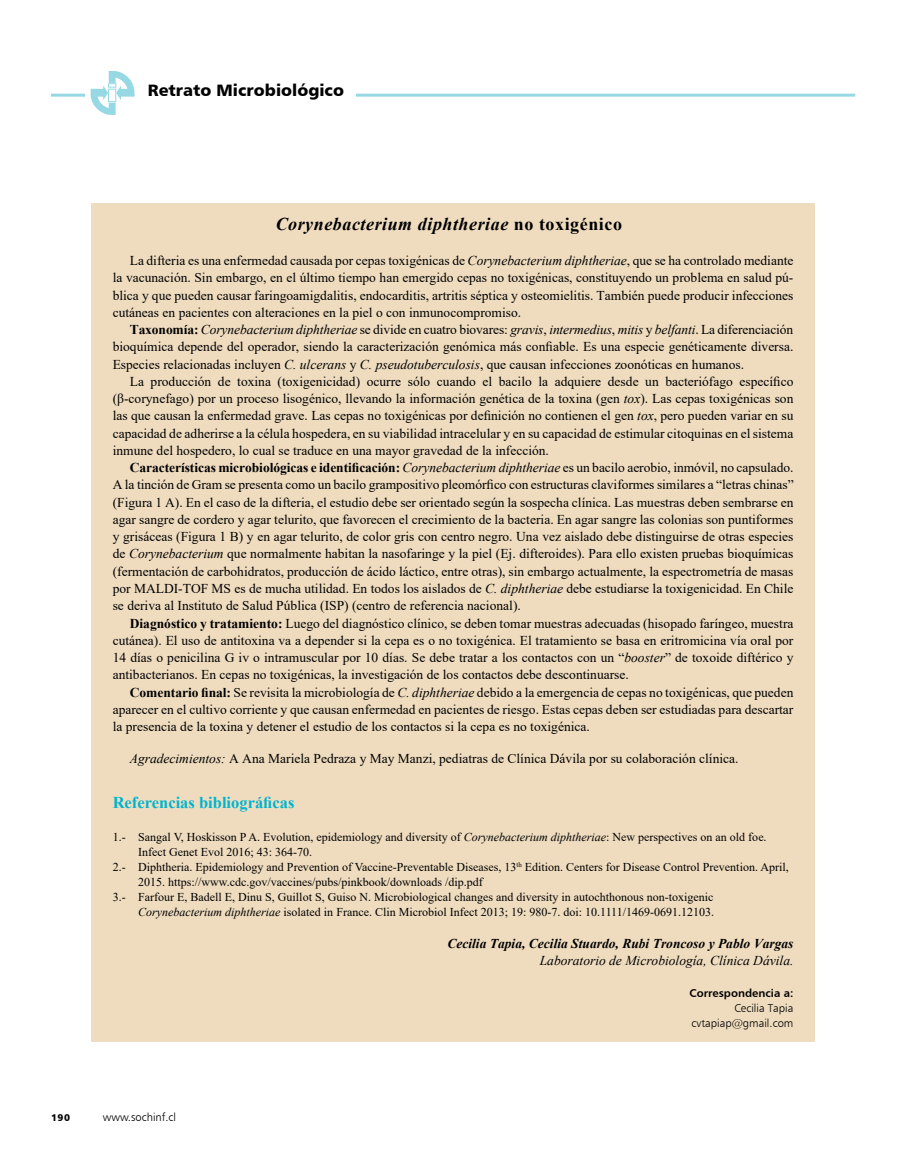
<style>
.page{position:relative;width:919px;height:1170px;background:#fff}
.page>*{position:absolute;margin:0;border:0;box-sizing:border-box;transform-origin:0 0}
.t1{font:italic 700 18px "Times New Roman";letter-spacing:.03em;color:#000}
.t2{font:700 16.5px "Times New Roman";color:#00b4ce}
.t3{font:16.5px "Humanist 777 BT Black B";color:#000}
.t4{font:13.5px/17.2px "Times New Roman";color:#000;text-align:justify}
.t5{font:italic 700 13.5px "Times New Roman";color:#000}
.t6{font:italic 13.5px "Times New Roman";color:#000}
.t7{font:12px "Times New Roman";color:#000}
.t8{font:11.25px/15px "Humanist 777 BT Light B";color:#000;text-align:right}
.t9{font:11.25px "Humanist 777 BT Bold B";color:#000}
.t10{font:9.75px "Humanist 777 BT Black B";color:#000}
.s1{font-style:normal}
.s2{font-style:italic}
.s3{font-weight:700}
</style>
<div class="page">
<hr style="left:51px;top:94px;width:804px;height:3px;background:#97d8e5">
<div style="left:85px;top:90px;width:55px;height:10px;background:#fff"></div>
<svg style="left:91px;top:71px;width:44px;height:44px"></svg>
<div style="left:137px;top:79px;width:218px;height:30px;background:#fff"></div>
<div style="left:91px;top:204px;width:723px;height:837px;background:#efdcbf"></div>
<p class="t3" style="left:148px;top:80px;width:198px">Retrato Microbiológico</p>
<h1 class="t1" style="left:276px;top:212px;width:348px">Corynebacterium diphtheriae <span class="s1">no toxigénico</span></h1>
<p class="t4" style="left:113px;top:251px;width:682px;text-indent:17px">La difteria es una enfermedad causada por cepas toxigénicas de <span class="s2">Corynebacterium diphtheriae</span>, que se ha controlado mediante la vacunación. Sin embargo, en el último tiempo han emergido cepas no toxigénicas, constituyendo un problema en salud pú&shy;blica y que pueden causar faringoamigdalitis, endocarditis, artritis séptica y osteomielitis. También puede producir infecciones cutáneas en pacientes con alteraciones en la piel o con inmunocompromiso.</p>
<p class="t4" style="left:113px;top:320px;width:682px;text-indent:17px"><span class="s3">Taxonomía:</span> <span class="s2">Corynebacterium diphtheriae</span> se divide en cuatro biovares: <span class="s2">gravis</span>, <span class="s2">intermedius</span>, <span class="s2">mitis</span> y <span class="s2">belfanti</span>. La diferenciación bioquímica depende del operador, siendo la caracterización genómica más confiable. Es una especie genéticamente diversa.<br>Especies relacionadas incluyen <span class="s2">C. ulcerans</span> y <span class="s2">C. pseudotuberculosis</span>, que causan infecciones zoonóticas en humanos.</p>
<p class="t4" style="left:113px;top:372px;width:682px;text-indent:17px">La producción de toxina (toxigenicidad) ocurre sólo cuando el bacilo la adquiere desde un bacteriófago específico (β-corynefago) por un proceso lisogénico, llevando la información genética de la toxina (gen <span class="s2">tox</span>). Las cepas toxigénicas son las que causan la enfermedad grave. Las cepas no toxigénicas por definición no contienen el gen <span class="s2">tox</span>, pero pueden variar en su capacidad de adherirse a la célula hospedera, en su viabilidad intracelular y en su capacidad de estimular citoquinas en el sistema inmune del hospedero, lo cual se traduce en una mayor gravedad de la infección.</p>
<p class="t4" style="left:113px;top:458px;width:682px;text-indent:17px"><span class="s3">Características microbiológicas e identificación:</span> <span class="s2">Corynebacterium diphtheriae</span> es un bacilo aerobio, inmóvil, no capsulado.<br>A la tinción de Gram se presenta como un bacilo grampositivo pleomórfico con estructuras claviformes similares a “letras chinas” (Figura 1 A). En el caso de la difteria, el estudio debe ser orientado según la sospecha clínica. Las muestras deben sembrarse en agar sangre de cordero y agar telurito, que favorecen el crecimiento de la bacteria. En agar sangre las colonias son puntiformes y grisáceas (Figura 1 B) y en agar telurito, de color gris con centro negro. Una vez aislado debe distinguirse de otras especies de <span class="s2">Corynebacterium</span> que normalmente habitan la nasofaringe y la piel (Ej. difteroides). Para ello existen pruebas bioquímicas (fermentación de carbohidratos, producción de ácido láctico, entre otras), sin embargo actualmente, la espectrometría de masas por MALDI-TOF MS es de mucha utilidad. En todos los aislados de <span class="s2">C. diphtheriae</span> debe estudiarse la toxigenicidad. En Chile se deriva al Instituto de Salud Pública (ISP) (centro de referencia nacional).</p>
<p class="t4" style="left:113px;top:614px;width:682px;text-indent:17px"><span class="s3">Diagnóstico y tratamiento:</span> Luego del diagnóstico clínico, se deben tomar muestras adecuadas (hisopado faríngeo, muestra cutánea). El uso de antitoxina va a depender si la cepa es o no toxigénica. El tratamiento se basa en eritromicina vía oral por 14 días o penicilina G iv o intramuscular por 10 días. Se debe tratar a los contactos con un “<span class="s2">booster</span>” de toxoide diftérico y antibacterianos. En cepas no toxigénicas, la investigación de los contactos debe descontinuarse.</p>
<p class="t4" style="left:113px;top:683px;width:682px;text-indent:17px"><span class="s3">Comentario final:</span> Se revisita la microbiología de <span class="s2">C. diphtheriae</span> debido a la emergencia de cepas no toxigénicas, que pueden aparecer en el cultivo corriente y que causan enfermedad en pacientes de riesgo. Estas cepas deben ser estudiadas para descartar la presencia de la toxina y detener el estudio de los contactos si la cepa es no toxigénica.</p>
<p class="t4" style="left:130px;top:749px;width:610px"><span class="s2">Agradecimientos:</span> A Ana Mariela Pedraza y May Manzi, pediatras de Clínica Dávila por su colaboración clínica.</p>
<p class="t2" style="left:113px;top:790px;width:183px">Referencias bibliográficas</p>
<p class="t7" style="left:113px;top:828px;width:655px">1.- Sangal V, Hoskisson P A. Evolution, epidemiology and diversity of <span class="s2">Corynebacterium diphtheriae</span>: New perspectives on an old foe.</p>
<p class="t7" style="left:138px;top:843px;width:175px">Infect Genet Evol 2016; 43: 364-70.</p>
<p class="t7" style="left:113px;top:858px;width:677px">2.- Diphtheria. Epidemiology and Prevention of Vaccine-Preventable Diseases, 13<sup>th</sup> Edition. Centers for Disease Control Prevention. April,</p>
<p class="t7" style="left:138px;top:873px;width:346px">2015. https://www.cdc.gov/vaccines/pubs/pinkbook/downloads /dip.pdf</p>
<p class="t7" style="left:113px;top:888px;width:602px">3.- Farfour E, Badell E, Dinu S, Guillot S, Guiso N. Microbiological changes and diversity in autochthonous non-toxigenic</p>
<p class="t7" style="left:138px;top:903px;width:577px"><span class="s2">Corynebacterium diphtheriae</span> isolated in France. Clin Microbiol Infect 2013; 19: 980-7. doi: 10.1111/1469-0691.12103.</p>
<p class="t5" style="left:447px;top:933px;width:347px">Cecilia Tapia, Cecilia Stuardo, Rubi Troncoso y Pablo Vargas</p>
<p class="t6" style="left:539px;top:951px;width:255px">Laboratorio de Microbiología, Clínica Dávila.</p>
<p class="t9" style="left:689px;top:986px;width:105px">Correspondencia a:</p>
<p class="t8" style="left:691px;top:1000px;width:103px">Cecilia Tapia cvtapiap@gmail.com</p>
<p class="t10" style="left:51px;top:1111px;width:20px">190</p>
<p class="t8" style="left:103px;top:1109px;width:75px">www.sochinf.cl</p>
</div>
